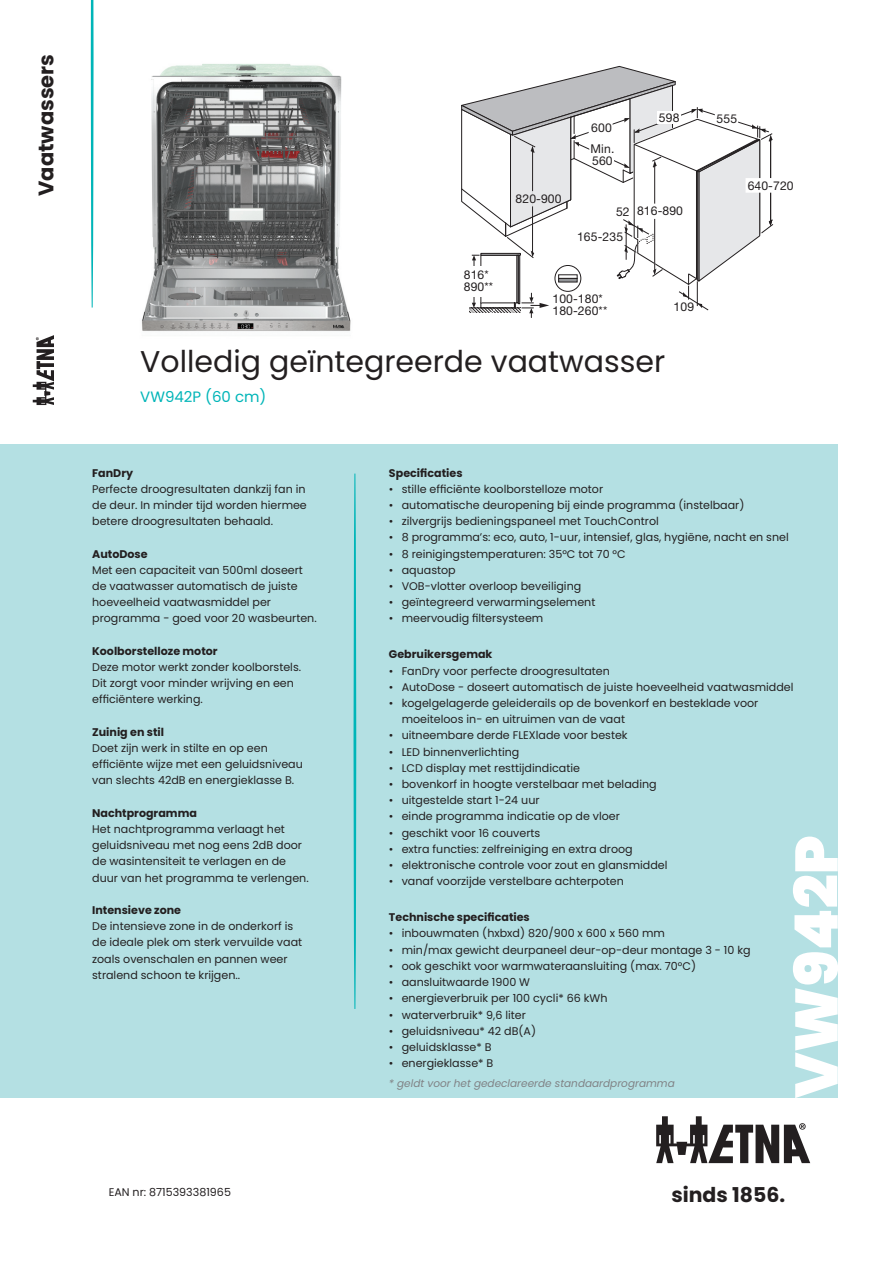
<style>
.page{position:relative;width:893px;height:1263px;background:#fff}
.page>*{position:absolute;margin:0;border:0;box-sizing:border-box;transform-origin:0 0}
.Typenummer_wit{font:900 60px "Poppins";color:#fff}
.Commerciële_naam_vaatwassers{font:30px "Poppins";color:#231f20}
.t1{font:700 21px "Poppins";color:#231f20}
.t2{font:700 20.4px "Poppins";color:#231f20}
.Typenummer___afmeting{font:15px "Poppins";color:#00b5b8}
.t3{font:12.15px/12.1px "Helvetica Neue LT Std";letter-spacing:.01em;color:#231f20}
.USP_vaatwassers{font:11.1px/16.2px "Poppins";color:#231f20}
.USP_vaatwassers-2{font:700 11.1px "Poppins";color:#231f20}
.Producttekst_tussenkop_vaatwassers{font:700 11.1px "Poppins";color:#231f20}
.Producttekst_bullet_disclaimer{font:italic 10.5px "Poppins";color:#808285}
</style>
<div class="page">
<div style="left:0;top:444px;width:838px;height:653px;background:#b4e0e3"></div>
<svg style="left:91px;top:0;width:3px;height:308px"></svg>
<svg style="left:33px;top:335px;width:21px;height:70px"></svg>
<svg style="left:656px;top:1116px;width:154px;height:47px"></svg>
<svg style="left:354px;top:474px;width:2px;height:535px"></svg>
<img style="left:141px;top:64px;width:210px;height:267px">
<svg style="left:461px;top:66px;width:312px;height:252px"></svg>
<h3 class="t1" style="left:34px;top:196px;width:143px;rotate:-90deg">Vaatwassers</h3>
<p class="t3" style="left:464px;top:269px;width:31px">816*<br>890**</p>
<p class="t3" style="left:516px;top:192px;width:48px">820-900</p>
<p class="t3" style="left:591px;top:118px;width:25px;line-height:20.1px">600<br>Min.</p>
<p class="t3" style="left:592px;top:154px;width:22px">560</p>
<p class="t3" style="left:659px;top:111px;width:22px">598</p>
<p class="t3" style="left:577px;top:200px;width:54px;line-height:24.5px;text-indent:39px">52<br>165-235</p>
<p class="t3" style="left:637px;top:205px;width:48px">816-890</p>
<p class="t3" style="left:552px;top:292px;width:56px">100-180*<br>180-260**</p>
<p class="t3" style="left:674px;top:301px;width:22px">109</p>
<p class="Commerciële_naam_vaatwassers" style="left:140px;top:344px;width:526px">Volledig geïntegreerde vaatwasser</p>
<p class="Typenummer___afmeting" style="left:140px;top:388px;width:128px">VW942P (60 cm)</p>
<p class="t3" style="left:717px;top:113px;width:22px">555</p>
<p class="t3" style="left:748px;top:179px;width:48px">640-720</p>
<p class="USP_vaatwassers-2" style="left:92px;top:466px;width:42px">FanDry</p>
<p class="USP_vaatwassers" style="left:92px;top:481px;width:215px">Perfecte droogresultaten dankzij fan in</p>
<p class="USP_vaatwassers" style="left:92px;top:497px;width:216px">de deur. In minder tijd worden hiermee</p>
<p class="USP_vaatwassers" style="left:92px;top:513px;width:182px">betere droogresultaten behaald.</p>
<p class="USP_vaatwassers-2" style="left:92px;top:547px;width:57px">AutoDose</p>
<p class="USP_vaatwassers" style="left:92px;top:562px;width:212px">Met een capaciteit van 500ml doseert</p>
<p class="USP_vaatwassers" style="left:92px;top:578px;width:207px">de vaatwasser automatisch de juiste</p>
<p class="USP_vaatwassers" style="left:92px;top:594px;width:180px">hoeveelheid vaatwasmiddel per</p>
<p class="USP_vaatwassers" style="left:92px;top:610px;width:226px">programma - goed voor 20 wasbeurten.</p>
<p class="USP_vaatwassers-2" style="left:92px;top:644px;width:127px">Koolborstelloze motor</p>
<p class="USP_vaatwassers" style="left:92px;top:659px;width:210px">Deze motor werkt zonder koolborstels.</p>
<p class="USP_vaatwassers" style="left:92px;top:675px;width:203px">Dit zorgt voor minder wrijving en een</p>
<p class="USP_vaatwassers" style="left:92px;top:691px;width:112px">efficiëntere werking.</p>
<p class="USP_vaatwassers-2" style="left:92px;top:725px;width:73px">Zuinig en stil</p>
<p class="USP_vaatwassers" style="left:92px;top:740px;width:177px">Doet zijn werk in stilte en op een</p>
<p class="USP_vaatwassers" style="left:92px;top:756px;width:212px">efficiënte wijze met een geluidsniveau</p>
<p class="USP_vaatwassers" style="left:92px;top:772px;width:204px">van slechts 42dB en energieklasse B.</p>
<p class="USP_vaatwassers-2" style="left:92px;top:806px;width:106px">Nachtprogramma</p>
<p class="USP_vaatwassers" style="left:92px;top:821px;width:194px">Het nachtprogramma verlaagt het</p>
<p class="USP_vaatwassers" style="left:92px;top:837px;width:211px">geluidsniveau met nog eens 2dB door</p>
<p class="USP_vaatwassers" style="left:92px;top:853px;width:195px">de wasintensiteit te verlagen en de</p>
<p class="USP_vaatwassers" style="left:92px;top:870px;width:218px">duur van het programma te verlengen.</p>
<p class="USP_vaatwassers-2" style="left:92px;top:904px;width:90px">Intensieve zone</p>
<p class="USP_vaatwassers" style="left:92px;top:918px;width:203px">De intensieve zone in de onderkorf is</p>
<p class="USP_vaatwassers" style="left:92px;top:934px;width:212px">de ideale plek om sterk vervuilde vaat</p>
<p class="USP_vaatwassers" style="left:92px;top:951px;width:197px">zoals ovenschalen en pannen weer</p>
<p class="USP_vaatwassers" style="left:92px;top:967px;width:149px">stralend schoon te krijgen..</p>
<p class="USP_vaatwassers" style="left:109px;top:1184px;width:124px">EAN nr: 8715393381965</p>
<p class="Producttekst_tussenkop_vaatwassers" style="left:389px;top:466px;width:75px">Specificaties</p>
<p class="USP_vaatwassers" style="left:389px;top:481px;width:216px">• stille efficiënte koolborstelloze motor</p>
<p class="USP_vaatwassers" style="left:389px;top:497px;width:357px">• automatische deuropening bij einde programma (instelbaar)</p>
<p class="USP_vaatwassers" style="left:389px;top:513px;width:271px">• zilvergrijs bedieningspaneel met TouchControl</p>
<p class="USP_vaatwassers" style="left:389px;top:529px;width:401px">• 8 programma’s: eco, auto, 1-uur, intensief, glas, hygiëne, nacht en snel</p>
<p class="USP_vaatwassers" style="left:389px;top:546px;width:238px">• 8 reinigingstemperaturen: 35°C tot 70 °C</p>
<p class="USP_vaatwassers" style="left:389px;top:562px;width:68px">• aquastop</p>
<p class="USP_vaatwassers" style="left:389px;top:578px;width:194px">• VOB-vlotter overloop beveiliging</p>
<p class="USP_vaatwassers" style="left:389px;top:594px;width:208px">• geïntegreerd verwarmingselement</p>
<p class="USP_vaatwassers" style="left:389px;top:610px;width:156px">• meervoudig filtersysteem</p>
<p class="Producttekst_tussenkop_vaatwassers" style="left:389px;top:648px;width:105px">Gebruikersgemak</p>
<p class="USP_vaatwassers" style="left:389px;top:663px;width:222px">• FanDry voor perfecte droogresultaten</p>
<p class="USP_vaatwassers" style="left:389px;top:679px;width:406px">• AutoDose - doseert automatisch de juiste hoeveelheid vaatwasmiddel</p>
<p class="USP_vaatwassers" style="left:402px;top:695px;width:358px;text-indent:-13px">• kogelgelagerde geleiderails op de bovenkorf en besteklade voor moeiteloos in- en uitruimen van de vaat</p>
<p class="USP_vaatwassers" style="left:389px;top:727px;width:240px">• uitneembare derde FLEXlade voor bestek</p>
<p class="USP_vaatwassers" style="left:389px;top:744px;width:132px">• LED binnenverlichting</p>
<p class="USP_vaatwassers" style="left:389px;top:760px;width:193px">• LCD display met resttijdindicatie</p>
<p class="USP_vaatwassers" style="left:389px;top:776px;width:269px">• bovenkorf in hoogte verstelbaar met belading</p>
<p class="USP_vaatwassers" style="left:389px;top:792px;width:152px">• uitgestelde start 1-24 uur</p>
<p class="USP_vaatwassers" style="left:389px;top:808px;width:232px">• einde programma indicatie op de vloer</p>
<p class="USP_vaatwassers" style="left:389px;top:825px;width:153px">• geschikt voor 16 couverts</p>
<p class="USP_vaatwassers" style="left:389px;top:841px;width:245px">• extra functies: zelfreiniging en extra droog</p>
<p class="USP_vaatwassers" style="left:389px;top:857px;width:280px">• elektronische controle voor zout en glansmiddel</p>
<p class="USP_vaatwassers" style="left:389px;top:873px;width:236px">• vanaf voorzijde verstelbare achterpoten</p>
<p class="Producttekst_tussenkop_vaatwassers" style="left:389px;top:911px;width:142px">Technische specificaties</p>
<p class="USP_vaatwassers" style="left:389px;top:925px;width:277px">• inbouwmaten (hxbxd) 820/900 x 600 x 560 mm</p>
<p class="USP_vaatwassers" style="left:389px;top:942px;width:363px">• min/max gewicht deurpaneel deur-op-deur montage 3 - 10 kg</p>
<p class="USP_vaatwassers" style="left:389px;top:958px;width:309px">• ook geschikt voor warmwateraansluiting (max. 70°C)</p>
<p class="USP_vaatwassers" style="left:389px;top:974px;width:143px">• aansluitwaarde 1900 W</p>
<p class="USP_vaatwassers" style="left:389px;top:990px;width:220px">• energieverbruik per 100 cycli* 66 kWh</p>
<p class="USP_vaatwassers" style="left:389px;top:1006px;width:138px">• waterverbruik* 9,6 liter</p>
<p class="USP_vaatwassers" style="left:389px;top:1023px;width:149px">• geluidsniveau* 42 dB(A)</p>
<p class="USP_vaatwassers" style="left:389px;top:1039px;width:104px">• geluidsklasse* B</p>
<p class="USP_vaatwassers" style="left:389px;top:1055px;width:106px">• energieklasse* B</p>
<p class="Producttekst_bullet_disclaimer" style="left:389px;top:1077px;width:287px">* geldt voor het gedeclareerde standaardprogramma</p>
<p class="Typenummer_wit" style="left:782px;top:1098px;width:264px;rotate:-90deg">VW942P</p>
<h3 class="t2" style="left:671px;top:1183px;width:115px">sinds 1856.</h3>
</div>
